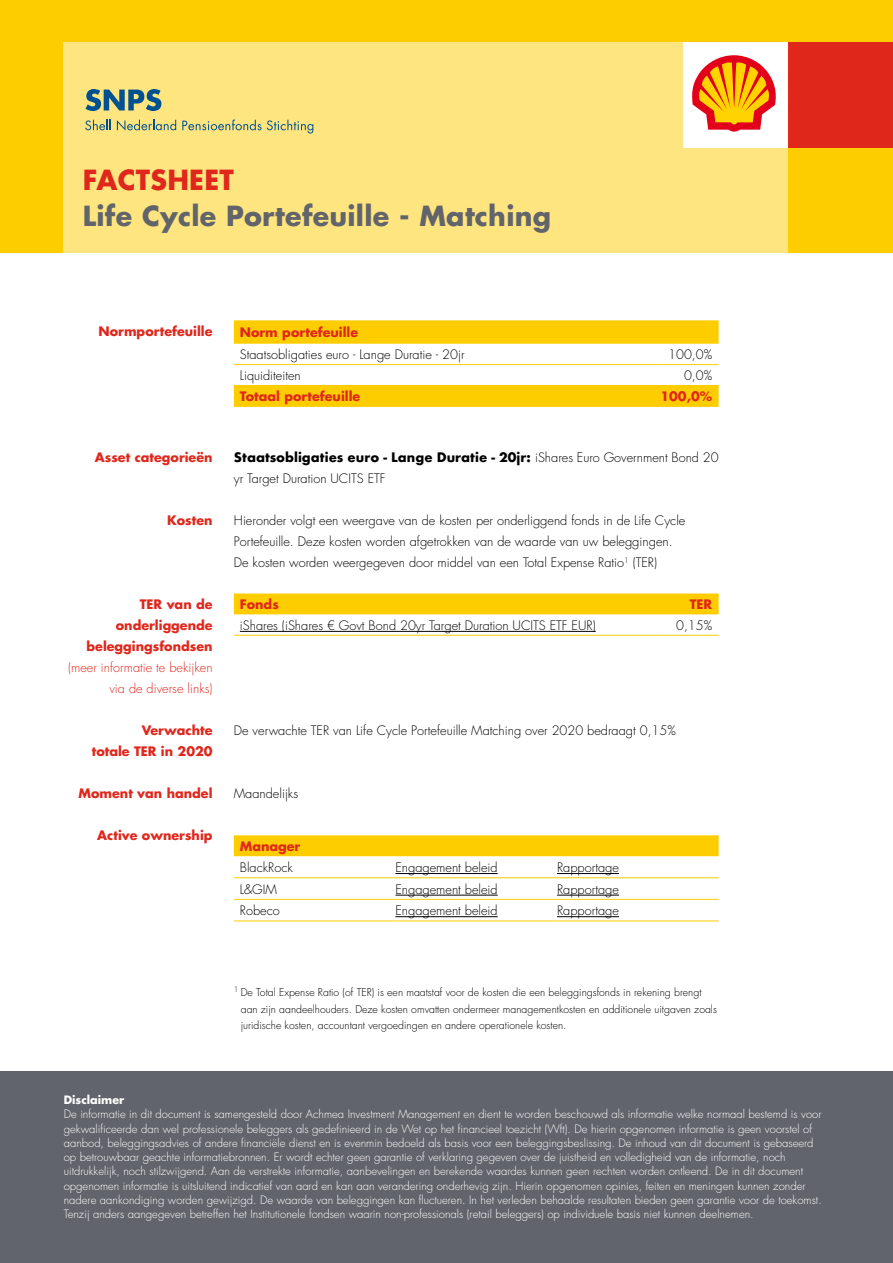
<style>
.page{position:relative;width:893px;height:1263px;background:#fff}
.page>*{position:absolute;margin:0;border:0;box-sizing:border-box;transform-origin:0 0}
.t1{font:700 27px "Futura Std";letter-spacing:.01em;color:#61646a}
.t2{font:700 27px "Futura Std";letter-spacing:.01em;color:#df271c}
.t3{font:300 12.75px/21px "Futura Std";color:#000}
.t4{font:700 12.75px/21px "Futura Std";color:#df271c;text-align:right}
.t5{font:700 12.75px "Futura";color:#000}
.t6{font:300 12.75px/21px "Futura Std";color:#df271c;text-align:right}
.t7{font:300 11.25px/14.2px "Futura Std";color:#fff}
.t8{font:700 11.25px "Futura Std";color:#fff}
.t9{font:300 10.5px/16.5px "Futura Std";color:#000}
.s1{font-family:"Futura Std";font-weight:300}
</style>
<div class="page">
<div style="left:0;top:0;width:893px;height:252px;background:#fecd00"></div>
<div style="left:64px;top:43px;width:724px;height:210px;background:#fee57f"></div>
<div style="left:788px;top:43px;width:105px;height:105px;background:#df271c"></div>
<div style="left:683px;top:43px;width:105px;height:105px;background:#fff"></div>
<svg style="left:85px;top:89px;width:76px;height:22px;background:#6d9089"></svg>
<svg style="left:85px;top:120px;width:26px;height:10px"></svg>
<svg style="left:117px;top:120px;width:59px;height:11px"></svg>
<svg style="left:182px;top:120px;width:79px;height:10px"></svg>
<svg style="left:267px;top:120px;width:46px;height:14px"></svg>
<svg style="left:692px;top:55px;width:84px;height:77px"></svg>
<svg style="left:234px;top:320px;width:485px;height:24px;background:#fece06"></svg>
<svg style="left:234px;top:365px;width:485px;height:41px"></svg>
<hr style="left:234px;top:364px;width:425px;height:1px;background:#fecd00">
<hr style="left:659px;top:364px;width:60px;height:1px;background:#fecd00">
<hr style="left:234px;top:385px;width:425px;height:1px;background:#fecd00">
<hr style="left:659px;top:385px;width:60px;height:1px;background:#fecd00">
<hr style="left:234px;top:406px;width:425px;height:1px;background:#fecd00">
<hr style="left:659px;top:406px;width:60px;height:1px;background:#fecd00">
<div style="left:234px;top:593px;width:485px;height:21px;background:#fecd00"></div>
<hr style="left:234px;top:635px;width:425px;height:1px;background:#fecd00">
<hr style="left:659px;top:635px;width:60px;height:1px;background:#fecd00">
<hr style="left:240px;top:631px;width:356px;height:1px;background:#000">
<div style="left:0;top:1071px;width:893px;height:192px;background:#61646a"></div>
<div style="left:234px;top:835px;width:485px;height:21px;background:#fecd00"></div>
<hr style="left:234px;top:877px;width:161px;height:1px;background:#fecd00">
<hr style="left:395px;top:877px;width:162px;height:1px;background:#fecd00">
<hr style="left:557px;top:877px;width:162px;height:1px;background:#fecd00">
<hr style="left:234px;top:899px;width:161px;height:1px;background:#fecd00">
<hr style="left:395px;top:899px;width:162px;height:1px;background:#fecd00">
<hr style="left:557px;top:899px;width:162px;height:1px;background:#fecd00">
<hr style="left:234px;top:920px;width:161px;height:1px;background:#fecd00">
<hr style="left:395px;top:920px;width:162px;height:1px;background:#fecd00">
<hr style="left:557px;top:920px;width:162px;height:1px;background:#fecd00">
<hr style="left:395px;top:873px;width:103px;height:1px;background:#000">
<hr style="left:557px;top:873px;width:62px;height:1px;background:#000">
<hr style="left:395px;top:895px;width:103px;height:1px;background:#000">
<hr style="left:557px;top:895px;width:62px;height:1px;background:#000">
<hr style="left:395px;top:916px;width:103px;height:1px;background:#000">
<hr style="left:557px;top:916px;width:62px;height:1px;background:#000">
<h1 class="t2" style="left:83px;top:162px;width:153px">FACTSHEET</h1>
<h1 class="t1" style="left:83px;top:198px;width:470px">Life Cycle Portefeuille - Matching</h1>
<p class="t4" style="left:99px;top:321px;width:116px">Normportefeuille</p>
<p class="t4" style="left:240px;top:322px;width:120px">Norm portefeuille</p>
<p class="t3" style="left:240px;top:345px;width:226px">Staatsobligaties euro - Lange Duratie - 20jr</p>
<p class="t3" style="left:668px;top:345px;width:46px">100,0%</p>
<p class="t3" style="left:240px;top:365px;width:62px">Liquiditeiten</p>
<p class="t3" style="left:684px;top:365px;width:30px">0,0%</p>
<p class="t4" style="left:240px;top:386px;width:122px">Totaal portefeuille</p>
<p class="t4" style="left:660px;top:386px;width:53px">100,0%</p>
<p class="t4" style="left:95px;top:447px;width:119px">Asset categorieën</p>
<p class="t4" style="left:167px;top:510px;width:47px">Kosten</p>
<p class="t5" style="left:234px;top:448px;width:486px">Staatsobligaties euro - Lange Duratie - 20jr: <span class="s1">iShares Euro Government Bond 20</span></p>
<p class="t3" style="left:234px;top:468px;width:153px">yr Target Duration UCITS ETF</p>
<p class="t3" style="left:234px;top:510px;width:453px">Hieronder volgt een weergave van de kosten per onderliggend fonds in de Life Cycle<br>Portefeuille. Deze kosten worden afgetrokken van de waarde van uw beleggingen.<br>De kosten worden weergegeven door middel van een Total Expense Ratio<sup>1</sup> (TER)</p>
<p class="t4" style="left:87px;top:594px;width:128px">TER van de onderliggende beleggingsfondsen</p>
<p class="t6" style="left:68px;top:657px;width:146px">(meer informatie te bekijken via de diverse links)</p>
<p class="t4" style="left:92px;top:720px;width:122px">Verwachte<br>totale TER in 2020</p>
<p class="t4" style="left:79px;top:783px;width:136px">Moment van handel</p>
<p class="t4" style="left:97px;top:825px;width:117px">Active ownership</p>
<p class="t4" style="left:240px;top:594px;width:41px">Fonds</p>
<p class="t4" style="left:690px;top:594px;width:24px">TER</p>
<p class="t3" style="left:240px;top:615px;width:357px">iShares (iShares € Govt Bond 20yr Target Duration UCITS ETF EUR)</p>
<p class="t3" style="left:676px;top:615px;width:38px">0,15%</p>
<p class="t3" style="left:234px;top:720px;width:443px">De verwachte TER van Life Cycle Portefeuille Matching over 2020 bedraagt 0,15%</p>
<p class="t3" style="left:234px;top:783px;width:66px">Maandelijks</p>
<p class="t4" style="left:240px;top:835px;width:62px">Manager</p>
<p class="t3" style="left:240px;top:857px;width:55px">BlackRock</p>
<p class="t3" style="left:395px;top:857px;width:104px">Engagement beleid</p>
<p class="t3" style="left:557px;top:857px;width:63px">Rapportage</p>
<p class="t3" style="left:240px;top:879px;width:38px">L&amp;GIM</p>
<p class="t3" style="left:395px;top:879px;width:104px">Engagement beleid</p>
<p class="t3" style="left:557px;top:879px;width:63px">Rapportage</p>
<p class="t3" style="left:240px;top:901px;width:41px">Robeco</p>
<p class="t3" style="left:395px;top:901px;width:104px">Engagement beleid</p>
<p class="t3" style="left:557px;top:901px;width:63px">Rapportage</p>
<p class="t9" style="left:241px;top:984px;width:478px;text-indent:-7px"><sup>1</sup> De Total Expense Ratio (of TER) is een maatstaf voor de kosten die een beleggingsfonds in rekening brengt aan zijn aandeelhouders. Deze kosten omvatten ondermeer managementkosten en additionele uitgaven zoals juridische kosten, accountant vergoedingen en andere operationele kosten.</p>
<p class="t8" style="left:64px;top:1092px;width:62px">Disclaimer</p>
<p class="t7" style="left:64px;top:1107px;width:759px">De informatie in dit document is samengesteld door Achmea Investment Management en dient te worden beschouwd als informatie welke normaal bestemd is voor gekwalificeerde dan wel professionele beleggers als gedefinieerd in de Wet op het financieel toezicht (Wft). De hierin opgenomen informatie is geen voorstel of aanbod, beleggingsadvies of andere financiële dienst en is evenmin bedoeld als basis voor een beleggingsbeslissing. De inhoud van dit document is gebaseerd op betrouwbaar geachte informatiebronnen. Er wordt echter geen garantie of verklaring gegeven over de juistheid en volledigheid van de informatie, noch uitdrukkelijk, noch stilzwijgend. Aan de verstrekte informatie, aanbevelingen en berekende waardes kunnen geen rechten worden ontleend. De in dit document opgenomen informatie is uitsluitend indicatief van aard en kan aan verandering onderhevig zijn. Hierin opgenomen opinies, feiten en meningen kunnen zonder nadere aankondiging worden gewijzigd. De waarde van beleggingen kan fluctueren. In het verleden behaalde resultaten bieden geen garantie voor de toekomst.<br>Tenzij anders aangegeven betreffen het Institutionele fondsen waarin non-professionals (retail beleggers) op individuele basis niet kunnen deelnemen.</p>
</div>
